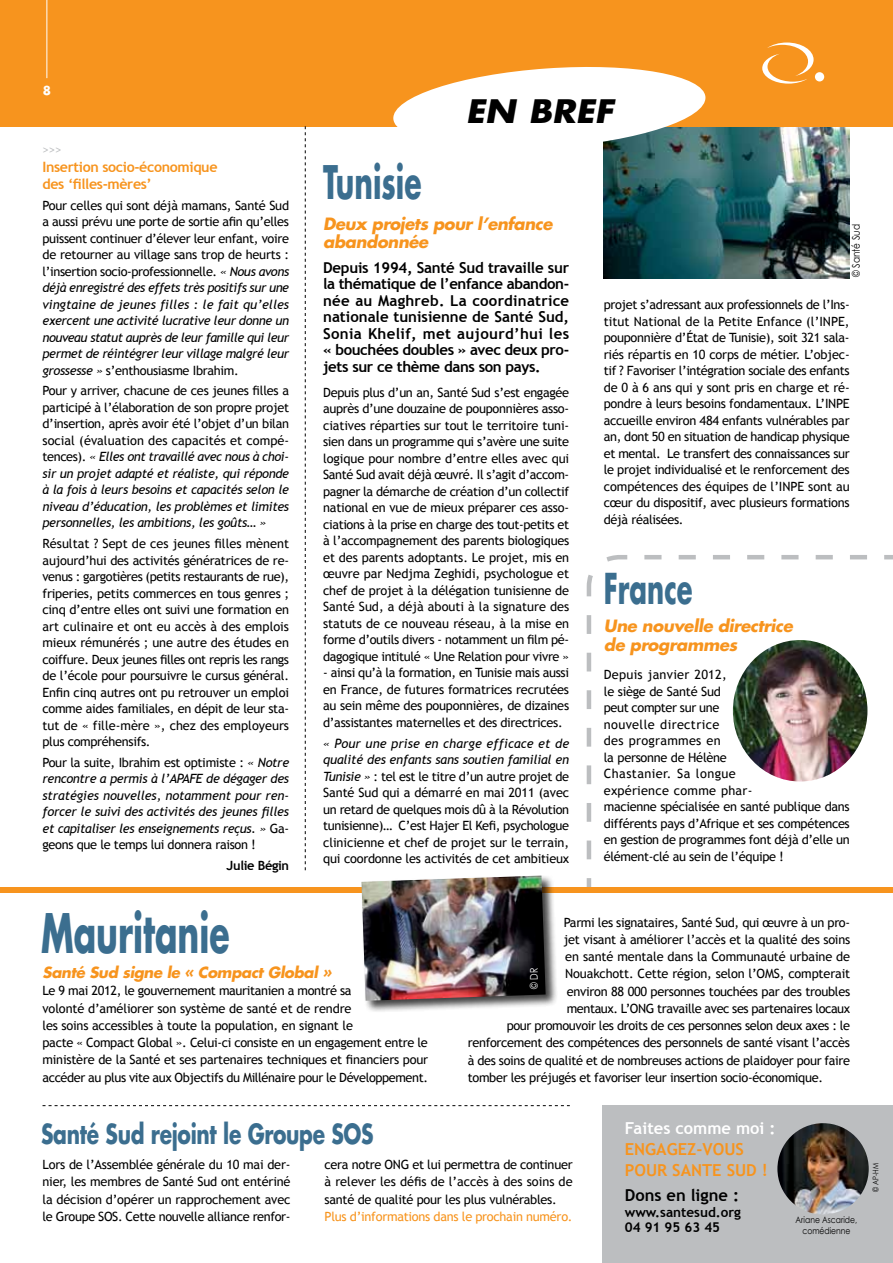
<style>
.page{position:relative;width:893px;height:1263px;background:#fff}
.page>*{position:absolute;margin:0;border:0;box-sizing:border-box;transform-origin:0 0}
.t1{font:700 52.95px "Futura";color:#3b6e8f;scale:.62 1}
.t2{font:700 45px "Futura";color:#3b6e8f;scale:.62 1}
.t3{font:700 41.4px "Futura";color:#3b6e8f;scale:.62 1}
.t4{font:italic 700 31.5px "Futura";color:#000;scale:1.1 1}
.t5{font:700 27px "Futura";letter-spacing:-.015em;color:#3b6e8f;scale:.75 1}
.t6{font:italic 700 16.5px/19.5px "Futura";letter-spacing:-.02em;color:#f7941e}
.t7{font:700 16.5px/20.7px "Trebuchet MS";color:#f7941e}
.t8{font:700 16.5px "Trebuchet MS";color:#fff}
.t9{font:700 16.5px "Trebuchet MS";color:#000}
.t10{font:700 15px/16.5px "Trebuchet MS";letter-spacing:-.015em;color:#000;text-align:justify}
.t11{font:italic 700 15px "Futura";letter-spacing:-.025em;color:#f7941e}
.t12{font:700 14.25px/16.5px "Trebuchet MS";letter-spacing:-.025em;color:#f7941e}
.t13{font:700 13.5px/15px "Trebuchet MS";color:#000}
.t14{font:12.75px/16.5px "Trebuchet MS";letter-spacing:-.025em;color:#000;text-align:justify}
.t15{font:italic 12.75px/16.5px "Trebuchet MS";letter-spacing:-.025em;color:#000;text-align:justify}
.t16{font:12.75px "Trebuchet MS";letter-spacing:-.02em;color:#f7941e}
.t17{font:700 12.75px "Trebuchet MS";letter-spacing:-.025em;color:#000}
.t18{font:12.75px "Trebuchet MS";color:#bcbec0}
.t19{font:700 12px "Futura";color:#fff}
.t20{font:10.5px "Century Gothic";color:#000;scale:.85 1}
.t21{font:9px/10.5px "Century Gothic";color:#000;text-align:center;scale:.85 1}
.t22{font:7.8px "Century Gothic";color:#000;scale:.85 1}
.s1{font-style:normal}
.s2{font-style:italic}
</style>
<div class="page">
<img style="left:604px;top:126px;width:245px;height:153px">
<svg style="left:586px;top:555px;width:307px;height:332px"></svg>
<div style="left:602px;top:1106px;width:291px;height:157px;background:#bcbec0"></div>
<div style="left:0;top:887px;width:893px;height:6px;background:#f7941e"></div>
<div style="left:0;top:0;width:893px;height:126px;background:#f7941e"></div>
<div style="left:815px;top:72px;width:9px;height:9px;background:#fff;border-radius:50%"></div>
<svg style="left:762px;top:43px;width:52px;height:41px"></svg>
<svg style="left:392px;top:67px;width:315px;height:86px"></svg>
<hr style="left:47px;top:0;width:1px;height:78px;background:#fff">
<div style="left:361px;top:875px;width:197px;height:138px;background:#000;opacity:.75"></div>
<img style="left:361px;top:875px;width:185px;height:126px">
<img style="left:777px;top:1123px;width:92px;height:91px;border-radius:46px">
<svg style="left:305px;top:126px;width:1px;height:744px"></svg>
<svg style="left:43px;top:1105px;width:527px;height:1px"></svg>
<img style="left:733px;top:640px;width:134px;height:141px">
<svg style="left:530px;top:968px;width:8px;height:21px"></svg>
<p class="t19" style="left:43px;top:83px;width:10px">8</p>
<p class="t18" style="left:43px;top:142px;width:21px">&gt;&gt;&gt;</p>
<p class="t12" style="left:43px;top:159px;width:177px">Insertion socio-économique des ‘filles-mères’</p>
<p class="t15" style="left:43px;top:197px;width:248px"><span class="s1">Pour celles qui sont déjà mamans, Santé Sud a aussi prévu une porte de sortie afin qu’elles puissent continuer d’élever leur enfant, voire de retourner au village sans trop de heurts : l’insertion socio-professionnelle.</span> « Nous avons déjà enregistré des effets très positifs sur une vingtaine de jeunes filles : le fait qu’elles exercent une activité lucrative leur donne un nouveau statut auprès de leur famille qui leur permet de réintégrer leur village malgré leur grossesse » <span class="s1">s’enthousiasme Ibrahim.</span></p>
<p class="t15" style="left:43px;top:383px;width:248px"><span class="s1">Pour y arriver, chacune de ces jeunes filles a participé à l’élaboration de son propre projet d’insertion, après avoir été l’objet d’un bilan social (évaluation des capacités et compé&shy;tences).</span> « Elles ont travaillé avec nous à choi&shy;sir un projet adapté et réaliste, qui réponde à la fois à leurs besoins et capacités selon le niveau d’éducation, les problèmes et limites personnelles, les ambitions, les goûts… »</p>
<p class="t14" style="left:43px;top:536px;width:248px">Résultat ? Sept de ces jeunes filles mènent aujourd’hui des activités génératrices de re&shy;venus : gargotières (petits restaurants de rue), friperies, petits commerces en tous genres ; cinq d’entre elles ont suivi une formation en art culinaire et ont eu accès à des emplois mieux rémunérés ; une autre des études en coiffure. Deux jeunes filles ont repris les rangs de l’école pour poursuivre le cursus général.<br>Enfin cinq autres ont pu retrouver un emploi comme aides familiales, en dépit de leur sta&shy;tut de « fille-mère », chez des employeurs plus compréhensifs.</p>
<p class="t15" style="left:43px;top:754px;width:248px"><span class="s1">Pour la suite, Ibrahim est optimiste :</span> « Notre rencontre a permis à l’APAFE de dégager des stratégies nouvelles, notamment pour ren&shy;forcer le suivi des activités des jeunes filles et capitaliser les enseignements reçus. » <span class="s1">Ga&shy;geons que le temps lui donnera raison !</span></p>
<p class="t17" style="left:227px;top:858px;width:64px">Julie Bégin</p>
<h3 class="t4" style="left:466px;top:89px;width:131px">En bref</h3>
<h2 class="t2" style="left:323px;top:151px;width:160px">Tunisie</h2>
<p class="t6" style="left:323px;top:214px;width:230px;line-height:18px">Deux projets pour l’enfance abandonnée</p>
<p class="t10" style="left:323px;top:259px;width:248px">Depuis 1994, Santé Sud travaille sur la thématique de l’enfance abandon&shy;née au Maghreb. La coordinatrice nationale tunisienne de Santé Sud, Sonia Khelif, met aujourd’hui les « bouchées doubles » avec deux pro&shy;jets sur ce thème dans son pays.</p>
<p class="t14" style="left:323px;top:384px;width:248px">Depuis plus d’un an, Santé Sud s’est engagée auprès d’une douzaine de pouponnières asso&shy;ciatives réparties sur tout le territoire tuni&shy;sien dans un programme qui s’avère une suite logique pour nombre d’entre elles avec qui Santé Sud avait déjà œuvré. Il s’agit d’accom&shy;pagner la démarche de création d’un collectif national en vue de mieux préparer ces asso&shy;ciations à la prise en charge des tout-petits et à l’accompagnement des parents biologiques et des parents adoptants. Le projet, mis en œuvre par Nedjma Zeghidi, psychologue et chef de projet à la délégation tunisienne de Santé Sud, a déjà abouti à la signature des statuts de ce nouveau réseau, à la mise en forme d’outils divers - notamment un film pé&shy;dagogique intitulé « Une Relation pour vivre »</p>
<p class="t14" style="left:323px;top:665px;width:247px">- ainsi qu’à la formation, en Tunisie mais aussi en France, de futures formatrices recrutées au sein même des pouponnières, de dizaines d’assistantes maternelles et des directrices.</p>
<p class="t14" style="left:323px;top:735px;width:248px"><span class="s2">« Pour une prise en charge efficace et de qualité des enfants sans soutien familial en Tunisie »</span> : tel est le titre d’un autre projet de Santé Sud qui a démarré en mai 2011 (avec un retard de quelques mois dû à la Révolution tunisienne)… C’est Hajer El Kefi, psychologue clinicienne et chef de projet sur le terrain, qui coordonne les activités de cet ambitieux</p>
<p class="t20" style="left:850px;top:277px;width:64px;rotate:-90deg">© Santé Sud</p>
<p class="t14" style="left:604px;top:297px;width:247px">projet s’adressant aux professionnels de l’Ins&shy;titut National de la Petite Enfance (l’INPE, pouponnière d’État de Tunisie), soit 321 sala&shy;riés répartis en 10 corps de métier. L’objec&shy;tif ? Favoriser l’intégration sociale des enfants de 0 à 6 ans qui y sont pris en charge et ré&shy;pondre à leurs besoins fondamentaux. L’INPE accueille environ 484 enfants vulnérables par an, dont 50 en situation de handicap physique et mental. Le transfert des connaissances sur le projet individualisé et le renforcement des compétences des équipes de l’INPE sont au cœur du dispositif, avec plusieurs formations déjà réalisées.</p>
<h3 class="t3" style="left:604px;top:560px;width:145px">France</h3>
<p class="t6" style="left:604px;top:615px;width:190px">Une nouvelle directrice de programmes</p>
<p class="t14" style="left:604px;top:666px;width:247px;text-align:left">Depuis janvier 2012,<br>le siège de Santé Sud<br>peut compter sur une<br>nouvelle directrice<br>des programmes en<br>la personne de Hélène<br>Chastanier. Sa longue<br>expérience comme phar-<br>macienne spécialisée en santé publique dans différents pays d’Afrique et ses compétences en gestion de programmes font déjà d’elle un élément-clé au sein de l’équipe !</p>
<h1 class="t1" style="left:41px;top:896px;width:306px">Mauritanie</h1>
<p class="t11" style="left:43px;top:962px;width:290px">Santé Sud signe le « Compact Global »</p>
<p class="t14" style="left:43px;top:982px;width:387px;line-height:17.2px;text-align:left">Le 9 mai 2012, le gouvernement mauritanien a montré sa<br>volonté d’améliorer son système de santé et de rendre<br>les soins accessibles à toute la population, en signant le<br>pacte « Compact Global ». Celui-ci consiste en un engagement entre le ministère de la Santé et ses partenaires techniques et financiers pour accéder au plus vite aux Objectifs du Millénaire pour le Développement.</p>
<p class="t14" style="left:564px;top:914px;width:288px">Parmi les signataires, Santé Sud, qui œuvre à un pro-</p>
<p class="t14" style="left:564px;top:931px;width:288px">jet visant à améliorer l’accès et la qualité des soins</p>
<p class="t14" style="left:565px;top:948px;width:286px">en santé mentale dans la Communauté urbaine de</p>
<p class="t14" style="left:565px;top:966px;width:286px">Nouakchott. Cette région, selon l’OMS, compterait</p>
<p class="t14" style="left:567px;top:983px;width:285px">environ 88 000 personnes touchées par des troubles</p>
<p class="t14" style="left:567px;top:1000px;width:285px">mentaux. L’ONG travaille avec ses partenaires locaux</p>
<p class="t14" style="left:507px;top:1017px;width:345px">pour promouvoir les droits de ces personnes selon deux axes : le</p>
<p class="t14" style="left:468px;top:1035px;width:384px">renforcement des compétences des personnels de santé visant l’accès</p>
<p class="t14" style="left:468px;top:1052px;width:384px">à des soins de qualité et de nombreuses actions de plaidoyer pour faire</p>
<p class="t14" style="left:468px;top:1069px;width:357px">tomber les préjugés et favoriser leur insertion socio-économique.</p>
<h3 class="t5" style="left:41px;top:1115px;width:445px">Santé Sud rejoint le Groupe SOS</h3>
<p class="t14" style="left:43px;top:1156px;width:250px;line-height:17.2px">Lors de l’Assemblée générale du 10 mai der&shy;nier, les membres de Santé Sud ont entériné la décision d’opérer un rapprochement avec le Groupe SOS. Cette nouvelle alliance renfor-</p>
<p class="t14" style="left:325px;top:1156px;width:250px;line-height:17.2px">cera notre ONG et lui permettra de continuer à relever les défis de l’accès à des soins de santé de qualité pour les plus vulnérables.</p>
<p class="t16" style="left:325px;top:1209px;width:249px">Plus d’informations dans le prochain numéro.</p>
<p class="t8" style="left:625px;top:1118px;width:152px">Faites comme moi :</p>
<p class="t7" style="left:625px;top:1139px;width:121px">Engagez-vous pour SANT</p>
<p class="t7" style="left:712px;top:1159px;width:23px">E SUD</p>
<p class="t7" style="left:762px;top:1159px;width:8px">!</p>
<p class="t9" style="left:625px;top:1184px;width:116px">Dons en ligne :</p>
<p class="t13" style="left:625px;top:1205px;width:118px">www.santesud.org<br>04 91 95 63 45</p>
<p class="t21" style="left:796px;top:1215px;width:74px">Ariane Ascaride, comédienne</p>
<p class="t22" style="left:871px;top:1192px;width:35px;rotate:-90deg">© AP-HM</p>
</div>
